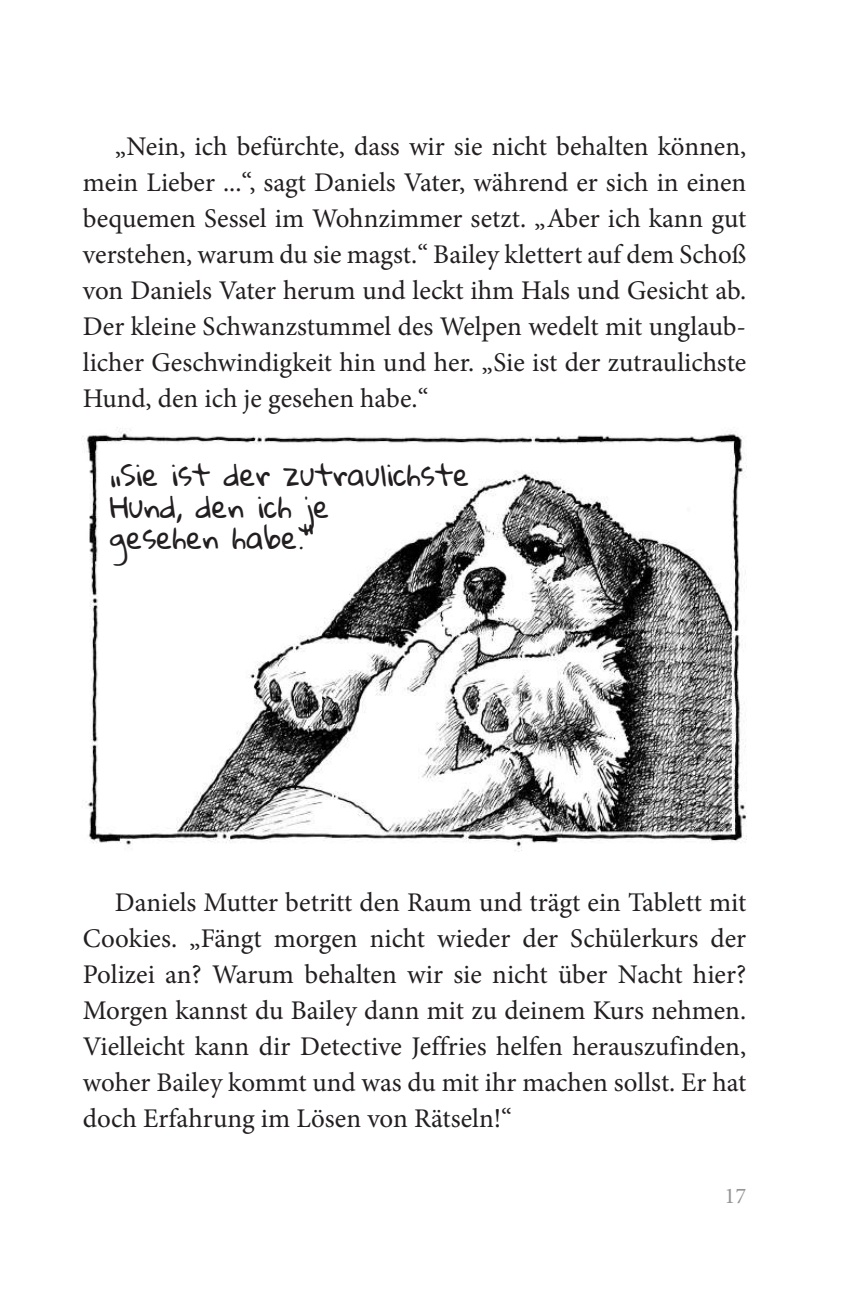
<style>
.page{position:relative;width:861px;height:1308px;background:#fff}
.page>*{position:absolute;margin:0;border:0;box-sizing:border-box;transform-origin:0 0}
.t1{font:29.25px/31.5px "Gloria Hallelujah";color:#231f20}
.t2{font:27px/36px "Minion Pro";color:#231f20;text-align:justify}
.t3{font:22.5px "Minion Pro";color:#939598}
</style>
<div class="page">
<img style="left:82px;top:428px;width:665px;height:424px">
<p class="t2" style="left:83px;top:128px;width:665px;text-indent:32px">„Nein, ich befürchte, dass wir sie nicht behalten können, mein Lieber ...“, sagt Daniels Vater, während er sich in einen bequemen Sessel im Wohnzimmer setzt. „Aber ich kann gut verstehen, warum du sie magst.“ Bailey klettert auf dem Schoß von Daniels Vater herum und leckt ihm Hals und Gesicht ab.<br>Der kleine Schwanzstummel des Welpen wedelt mit unglaub&shy;licher Geschwindigkeit hin und her. „Sie ist der zutraulichste Hund, den ich je gesehen habe.“</p>
<p class="t1" style="left:110px;top:460px;width:361px">„Sie ist der zutraulichste<br>Hund, den ich je<br>gesehen habe.“</p>
<p class="t2" style="left:83px;top:884px;width:665px;text-indent:32px">Daniels Mutter betritt den Raum und trägt ein Tablett mit Cookies. „Fängt morgen nicht wieder der Schülerkurs der Polizei an? Warum behalten wir sie nicht über Nacht hier?<br>Morgen kannst du Bailey dann mit zu deinem Kurs nehmen.<br>Vielleicht kann dir Detective Jeffries helfen herauszufinden, woher Bailey kommt und was du mit ihr machen sollst. Er hat doch Erfahrung im Lösen von Rätseln!“</p>
<p class="t3" style="left:725px;top:1180px;width:23px">17</p>
</div>
